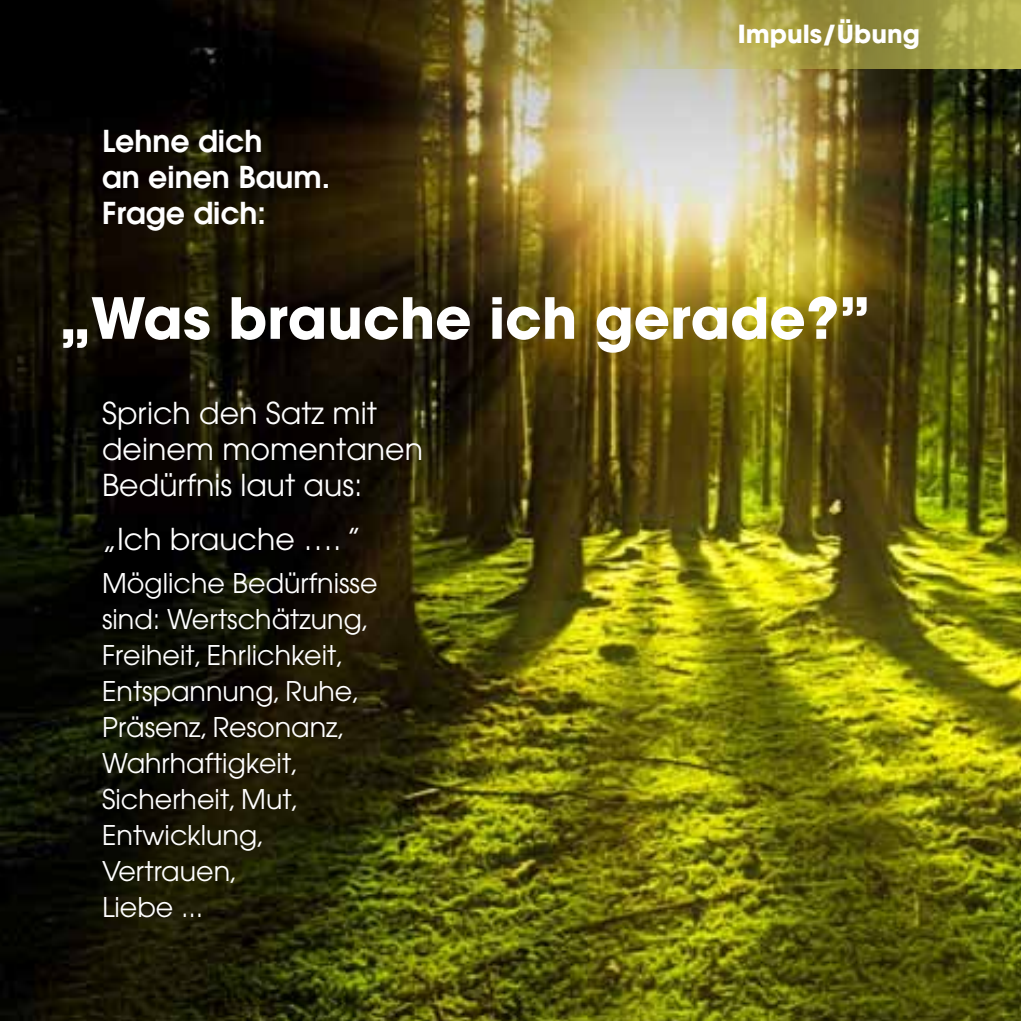
<style>
.page{position:relative;width:1021px;height:1021px;background:#fff}
.page>*{position:absolute;margin:0;border:0;box-sizing:border-box;transform-origin:0 0}
.t1{font:700 56.4px "Avant Garde";color:#fff}
.t2{font:30px/36px "Avant Garde";color:#fff}
.t3{font:600 30px/36px "Avant Garde";color:#fff}
.t4{font:27px/36px "Avant Garde";color:#fff}
.t5{font:700 24.6px "Avant Garde";color:#fff}
</style>
<div class="page">
<img style="left:0;top:0;width:1020px;height:1020px">
<svg style="left:557px;top:0;width:463px;height:68px;background:#aba253"></svg>
<p class="t3" style="left:102px;top:122px;width:229px">Lehne dich<br>an einen Baum.<br>Frage dich:</p>
<p class="t5" style="left:737px;top:18px;width:183px">Impuls/Übung</p>
<h1 class="t1" style="left:60px;top:281px;width:812px">„Was brauche ich gerade?”</h1>
<p class="t2" style="left:102px;top:394px;width:322px">Sprich den Satz mit deinem momentanen<br>Bedürfnis laut aus:</p>
<p class="t2" style="left:102px;top:521px;width:260px">„Ich brauche …. ”</p>
<p class="t4" style="left:102px;top:565px;width:277px">Mögliche Bedürfnisse sind: Wertschätzung,<br>Freiheit, Ehrlichkeit,<br>Entspannung, Ruhe,<br>Präsenz, Resonanz,<br>Wahrhaftigkeit,<br>Sicherheit, Mut,<br>Entwicklung,<br>Vertrauen,<br>Liebe ...</p>
</div>
